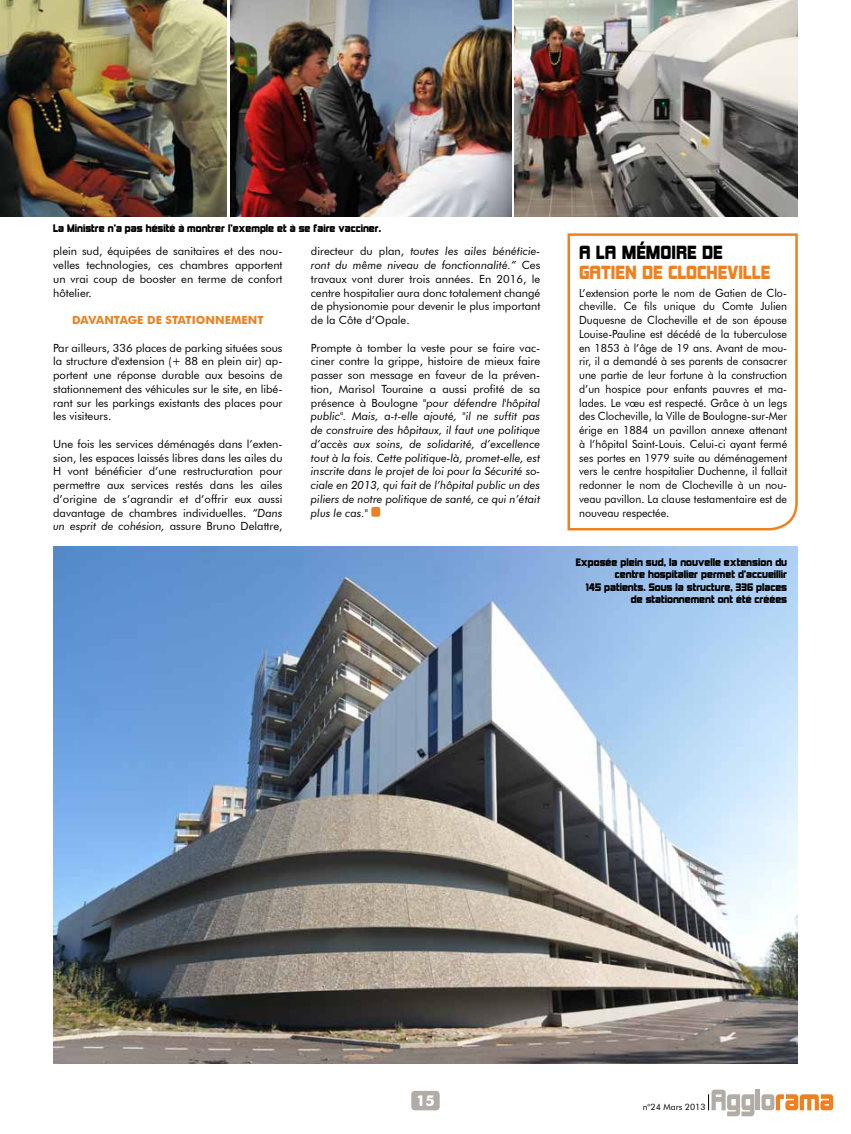
<style>
.page{position:relative;width:851px;height:1134px;background:#fff}
.page>*{position:absolute;margin:0;border:0;box-sizing:border-box;transform-origin:0 0}
.t1{font:17.5px "Kimberley Bl";color:#ed8121}
.t2{font:17.5px "Kimberley Bl";color:#000}
.t3{font:700 15px "Futura BT";color:#fff}
.t4{font:11.25px/13.8px "Futura BT";color:#000;text-align:justify}
.t5{font:11.25px/13.8px "Futura BT";color:#000;text-align:justify;scale:.95 1}
.t6{font:italic 11.25px/13.8px "Futura BT";color:#000;text-align:justify}
.t7{font:700 11.25px "Futura BT";color:#ed8121}
.t8{font:10px/12.5px "Kimberley";color:#000;text-align:right}
.t9{font:8.75px "Futura BT";color:#000}
.s1{font-style:italic}
.s2{font-style:normal}
</style>
<div class="page">
<div style="left:755px;top:1089px;width:5px;height:21px;background:#b1aca6"></div>
<svg style="left:761px;top:1094px;width:72px;height:16px"></svg>
<svg style="left:708px;top:1089px;width:46px;height:27px"></svg>
<div style="left:411px;top:1091px;width:28px;height:19px;background:#b1aca6;border-radius:4px"></div>
<div style="left:371px;top:507px;width:9px;height:10px;background:#ed8121;border-radius:2px"></div>
<img style="left:53px;top:547px;width:744px;height:516px">
<img style="left:0;top:0;width:227px;height:216px">
<img style="left:230px;top:0;width:281px;height:216px">
<img style="left:514px;top:0;width:283px;height:216px">
<svg style="left:567px;top:233px;width:231px;height:298px"></svg>
<p class="t8" style="left:53px;top:222px;width:329px">La Ministre n'a pas hésité à montrer l'exemple et à se faire vacciner.</p>
<p class="t4" style="left:53px;top:244px;width:231px">plein sud, équipées de sanitaires et des nou&shy;velles technologies, ces chambres apportent un vrai coup de booster en terme de confort hôtelier.</p>
<p class="t7" style="left:72px;top:313px;width:193px">DAVANTAGE DE STATIONNEMENT</p>
<p class="t4" style="left:53px;top:341px;width:231px">Par ailleurs, 336 places de parking situées sous la structure d'extension (+ 88 en plein air) ap&shy;portent une réponse durable aux besoins de stationnement des véhicules sur le site, en libé&shy;rant sur les parkings existants des places pour les visiteurs.</p>
<p class="t4" style="left:53px;top:437px;width:231px">Une fois les services déménagés dans l’exten&shy;sion, les espaces laissés libres dans les ailes du H vont bénéficier d’une restructuration pour permettre aux services restés dans les ailes d’origine de s’agrandir et d’offrir eux aussi davantage de chambres individuelles. <span class="s1">“Dans un esprit de cohésion,</span> assure Bruno Delattre,</p>
<p class="t4" style="left:311px;top:244px;width:231px">directeur du plan, <span class="s1">toutes les ailes bénéficie&shy;ront du même niveau de fonctionnalité.”</span> Ces travaux vont durer trois années. En 2016, le centre hospitalier aura donc totalement changé de physionomie pour devenir le plus important de la Côte d’Opale.</p>
<p class="t6" style="left:311px;top:341px;width:231px"><span class="s2">Prompte à tomber la veste pour se faire vac&shy;ciner contre la grippe, histoire de mieux faire passer son message en faveur de la préven&shy;tion, Marisol Touraine a aussi profité de sa présence à Boulogne</span> "pour défendre l'hôpital public". Mais, a-t-elle ajouté, "il ne suffit pas de construire des hôpitaux, il faut une politique d’accès aux soins, de solidarité, d’excellence tout à la fois. Cette politique-là, promet-elle, est inscrite dans le projet de loi pour la Sécurité so&shy;ciale en 2013, qui fait de l’hôpital public un des piliers de notre politique de santé, ce qui n’était plus le cas."</p>
<h1 class="t2" style="left:579px;top:241px;width:145px">A LA MÉMOIRE DE</h1>
<h1 class="t1" style="left:579px;top:261px;width:193px">GATIEN DE CLOCHEVILLE</h1>
<p class="t5" style="left:579px;top:286px;width:220px">L’extension porte le nom de Gatien de Clo&shy;cheville. Ce fils unique du Comte Julien Duquesne de Clocheville et de son épouse Louise-Pauline est décédé de la tuberculose en 1853 à l’âge de 19 ans. Avant de mou&shy;rir, il a demandé à ses parents de consacrer une partie de leur fortune à la construction d’un hospice pour enfants pauvres et ma&shy;lades. Le vœu est respecté. Grâce à un legs des Clocheville, la Ville de Boulogne-sur-Mer érige en 1884 un pavillon annexe attenant à l’hôpital Saint-Louis. Celui-ci ayant fermé ses portes en 1979 suite au déménagement vers le centre hospitalier Duchenne, il fallait redonner le nom de Clocheville à un nou&shy;veau pavillon. La clause testamentaire est de nouveau respectée.</p>
<p class="t8" style="left:575px;top:556px;width:213px">Exposée plein sud, la nouvelle extension du centre hospitalier permet d'accueillir<br>145 patients. Sous la structure, 336 places de stationnement ont été créées</p>
<h2 class="t3" style="left:416px;top:1092px;width:20px">15</h2>
<p class="t9" style="left:642px;top:1102px;width:64px">n°24 Mars 2013</p>
</div>
